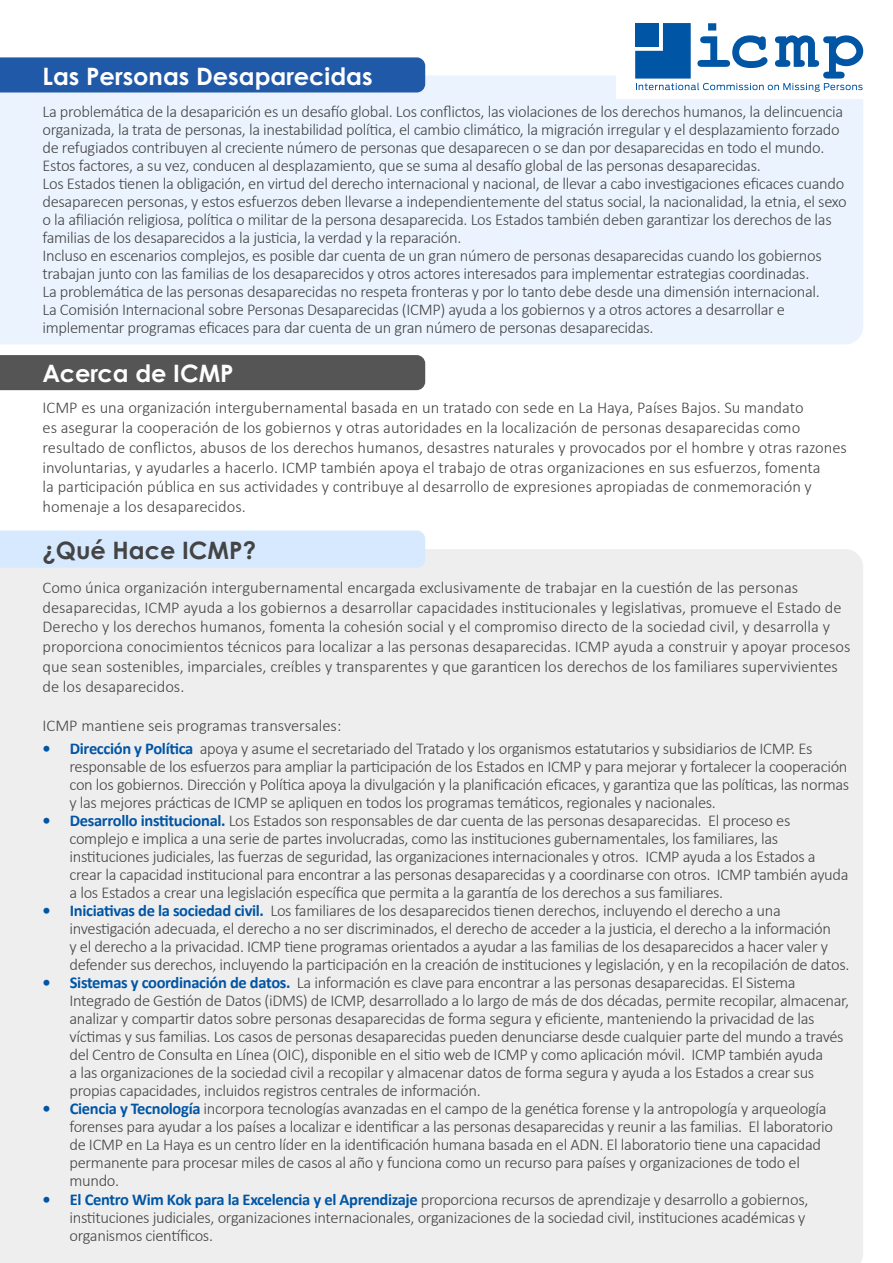
<style>
.page{position:relative;width:893px;height:1263px;background:#fff}
.page>*{position:absolute;margin:0;border:0;box-sizing:border-box;transform-origin:0 0}
.t1{font:700 24px "Century Gothic Pro";color:#fff}
.t2{font:700 24px "Century Gothic Pro";color:#444}
.Text{font:300 16.5px/18px "Calibri";letter-spacing:-.02em;color:#444}
.Text-2{font:300 16.5px/19.8px "Calibri";color:#444}
.s1{font-weight:700;color:#0155a5}
</style>
<div class="page">
<div style="left:0;top:75px;width:863px;height:269px;background:#ebf4fe"></div>
<div style="left:0;top:549px;width:863px;height:714px;background:#eee"></div>
<div style="left:0;top:57px;width:425px;height:35px;background:#2059a8"></div>
<div style="left:0;top:355px;width:425px;height:35px;background:#555"></div>
<div style="left:0;top:530px;width:425px;height:38px;background:#d7e9fe"></div>
<div style="left:617px;top:49px;width:261px;height:50px;background:#fff"></div>
<svg style="left:635px;top:23px;width:228px;height:69px"></svg>
<p class="t1" style="left:43px;top:61px;width:332px">Las Personas Desaparecidas</p>
<p class="Text" style="left:43px;top:102px;width:802px">La problemática de la desaparición es un desafío global. Los conflictos, las violaciones de los derechos humanos, la delincuencia organizada, la trata de personas, la inestabilidad política, el cambio climático, la migración irregular y el desplazamiento forzado de refugiados contribuyen al creciente número de personas que desaparecen o se dan por desaparecidas en todo el mundo.<br>Estos factores, a su vez, conducen al desplazamiento, que se suma al desafío global de las personas desaparecidas.</p>
<p class="Text" style="left:43px;top:174px;width:806px">Los Estados tienen la obligación, en virtud del derecho internacional y nacional, de llevar a cabo investigaciones eficaces cuando desaparecen personas, y estos esfuerzos deben llevarse a independientemente del status social, la nacionalidad, la etnia, el sexo o la afiliación religiosa, política o militar de la persona desaparecida. Los Estados también deben garantizar los derechos de las familias de los desaparecidos a la justicia, la verdad y la reparación.</p>
<p class="Text" style="left:43px;top:246px;width:781px">Incluso en escenarios complejos, es posible dar cuenta de un gran número de personas desaparecidas cuando los gobiernos trabajan junto con las familias de los desaparecidos y otros actores interesados para implementar estrategias coordinadas.<br>La problemática de las personas desaparecidas no respeta fronteras y por lo tanto debe desde una dimensión internacional.<br>La Comisión Internacional sobre Personas Desaparecidas (ICMP) ayuda a los gobiernos y a otros actores a desarrollar e implementar programas eficaces para dar cuenta de un gran número de personas desaparecidas.</p>
<p class="t1" style="left:43px;top:359px;width:193px">Acerca de ICMP</p>
<p class="Text-2" style="left:43px;top:398px;width:806px">ICMP es una organización intergubernamental basada en un tratado con sede en La Haya, Países Bajos. Su mandato<br>es asegurar la cooperación de los gobiernos y otras autoridades en la localización de personas desaparecidas como resultado de conflictos, abusos de los derechos humanos, desastres naturales y provocados por el hombre y otras razones involuntarias, y ayudarles a hacerlo. ICMP también apoya el trabajo de otras organizaciones en sus esfuerzos, fomenta<br>la participación pública en sus actividades y contribuye al desarrollo de expresiones apropiadas de conmemoración y homenaje a los desaparecidos.</p>
<p class="t2" style="left:43px;top:535px;width:215px">¿Qué Hace ICMP?</p>
<p class="Text-2" style="left:43px;top:577px;width:809px">Como única organización intergubernamental encargada exclusivamente de trabajar en la cuestión de las personas desaparecidas, ICMP ayuda a los gobiernos a desarrollar capacidades institucionales y legislativas, promueve el Estado de Derecho y los derechos humanos, fomenta la cohesión social y el compromiso directo de la sociedad civil, y desarrolla y proporciona conocimientos técnicos para localizar a las personas desaparecidas. ICMP ayuda a construir y apoyar procesos que sean sostenibles, imparciales, creíbles y transparentes y que garanticen los derechos de los familiares supervivientes de los desaparecidos.</p>
<p class="Text-2" style="left:43px;top:716px;width:300px">ICMP mantiene seis programas transversales:</p>
<p class="Text" style="left:70px;top:740px;width:781px;text-indent:-27px"><span class="s1">• Dirección y Política</span> apoya y asume el secretariado del Tratado y los organismos estatutarios y subsidiarios de ICMP. Es responsable de los esfuerzos para ampliar la participación de los Estados en ICMP y para mejorar y fortalecer la cooperación con los gobiernos. Dirección y Política apoya la divulgación y la planificación eficaces, y garantiza que las políticas, las normas y las mejores prácticas de ICMP se apliquen en todos los programas temáticos, regionales y nacionales.</p>
<p class="Text" style="left:70px;top:812px;width:780px;text-indent:-27px"><span class="s1">• Desarrollo institucional.</span> Los Estados son responsables de dar cuenta de las personas desaparecidas. El proceso es complejo e implica a una serie de partes involucradas, como las instituciones gubernamentales, los familiares, las instituciones judiciales, las fuerzas de seguridad, las organizaciones internacionales y otros. ICMP ayuda a los Estados a crear la capacidad institucional para encontrar a las personas desaparecidas y a coordinarse con otros. ICMP también ayuda a los Estados a crear una legislación específica que permita a la garantía de los derechos a sus familiares.</p>
<p class="Text" style="left:70px;top:902px;width:782px;text-indent:-27px"><span class="s1">• Iniciativas de la sociedad civil.</span> Los familiares de los desaparecidos tienen derechos, incluyendo el derecho a una investigación adecuada, el derecho a no ser discriminados, el derecho de acceder a la justicia, el derecho a la información<br>y el derecho a la privacidad. ICMP tiene programas orientados a ayudar a las familias de los desaparecidos a hacer valer y defender sus derechos, incluyendo la participación en la creación de instituciones y legislación, y en la recopilación de datos.</p>
<p class="Text" style="left:70px;top:974px;width:781px;text-indent:-27px"><span class="s1">• Sistemas y coordinación de datos.</span> La información es clave para encontrar a las personas desaparecidas. El Sistema Integrado de Gestión de Datos (iDMS) de ICMP, desarrollado a lo largo de más de dos décadas, permite recopilar, almacenar, analizar y compartir datos sobre personas desaparecidas de forma segura y eficiente, manteniendo la privacidad de las víctimas y sus familias. Los casos de personas desaparecidas pueden denunciarse desde cualquier parte del mundo a través del Centro de Consulta en Línea (OIC), disponible en el sitio web de ICMP y como aplicación móvil. ICMP también ayuda<br>a las organizaciones de la sociedad civil a recopilar y almacenar datos de forma segura y ayuda a los Estados a crear sus propias capacidades, incluidos registros centrales de información.</p>
<p class="Text" style="left:70px;top:1100px;width:765px;text-indent:-27px"><span class="s1">• Ciencia y Tecnología</span> incorpora tecnologías avanzadas en el campo de la genética forense y la antropología y arqueología forenses para ayudar a los países a localizar e identificar a las personas desaparecidas y reunir a las familias. El laboratorio de ICMP en La Haya es un centro líder en la identificación humana basada en el ADN. El laboratorio tiene una capacidad permanente para procesar miles de casos al año y funciona como un recurso para países y organizaciones de todo el mundo.</p>
<p class="Text" style="left:70px;top:1190px;width:741px;text-indent:-27px"><span class="s1">• El Centro Wim Kok para la Excelencia y el Aprendizaje</span> proporciona recursos de aprendizaje y desarrollo a gobiernos, instituciones judiciales, organizaciones internacionales, organizaciones de la sociedad civil, instituciones académicas y organismos científicos.</p>
</div>
